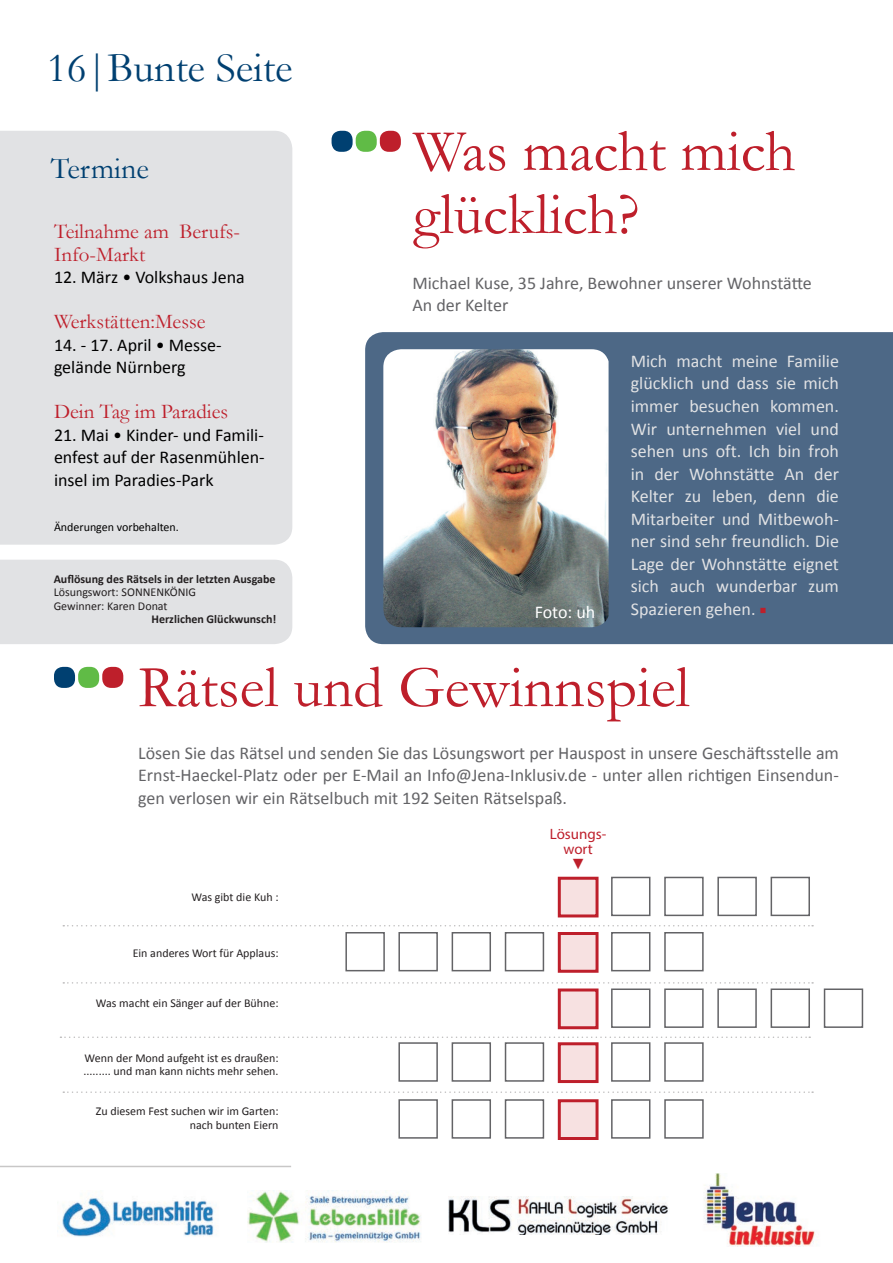
<style>
.page{position:relative;width:893px;height:1263px;background:#fff}
.page>*{position:absolute;margin:0;border:0;box-sizing:border-box;transform-origin:0 0}
.t1{font:60px/63px "Garamond";color:#be1f2b}
.t2{font:42px "Garamond";color:#004071}
.t3{font:30px "Garamond";color:#004071}
.t4{font:21px/22.5px "Garamond";color:#be1f2b}
.t5{font:18px/22.5px "Calibri";color:#636366}
.t6{font:18px/22.5px "Calibri";color:#e1e2e4;text-align:justify}
.t7{font:18px/22.5px "Calibri";color:#000}
.t8{font:18px "Calibri";letter-spacing:-.005em;color:#fff}
.t9{font:15px/15px "Myriad Pro";color:#be1f2b;text-align:center}
.t10{font:15px "Arial";color:#be1f2b}
.t11{font:12px/13.5px "Calibri";color:#231f20}
.t12{font:700 12px "Calibri";color:#231f20}
.t13{font:12px "Calibri";color:#000}
.s1{font-family:"Minion Pro";color:#be1f2b}
</style>
<div class="page">
<div style="left:365px;top:332px;width:528px;height:312px;background:#4d6886"></div>
<img style="left:383px;top:349px;width:226px;height:278px">
<img style="left:61px;top:1198px;width:153px;height:39px">
<img style="left:248px;top:1190px;width:173px;height:52px">
<img style="left:449px;top:1196px;width:219px;height:38px">
<img style="left:704px;top:1173px;width:111px;height:74px">
<hr style="left:0;top:1166px;width:291px;height:1px;background:#231f20">
<div style="left:0;top:131px;width:292px;height:414px;background:#e1e2e4"></div>
<div style="left:78px;top:667px;width:21px;height:21px;background:#60bb46;border-radius:9px"></div>
<div style="left:54px;top:667px;width:21px;height:21px;background:#004071;border-radius:9px"></div>
<div style="left:102px;top:667px;width:21px;height:21px;background:#be1f2b;border-radius:9px"></div>
<div style="left:558px;top:877px;width:40px;height:40px;background:#f7e1e1;border:3px solid #be1f2b"></div>
<div style="left:558px;top:932px;width:40px;height:41px;background:#f7e1e1;border:3px solid #be1f2b"></div>
<div style="left:558px;top:988px;width:40px;height:41px;background:#f7e1e1;border:3px solid #be1f2b"></div>
<div style="left:558px;top:1042px;width:40px;height:41px;background:#f7e1e1;border:3px solid #be1f2b"></div>
<div style="left:558px;top:1099px;width:40px;height:41px;background:#f7e1e1;border:3px solid #be1f2b"></div>
<div style="left:611px;top:877px;width:39px;height:39px;border:2px solid #636366"></div>
<div style="left:664px;top:877px;width:40px;height:39px;border:2px solid #636366"></div>
<svg style="left:63px;top:925px;width:750px;height:1px"></svg>
<svg style="left:63px;top:982px;width:750px;height:2px"></svg>
<svg style="left:60px;top:1036px;width:750px;height:2px"></svg>
<svg style="left:63px;top:1091px;width:750px;height:2px"></svg>
<div style="left:771px;top:877px;width:39px;height:39px;border:2px solid #636366"></div>
<div style="left:717px;top:877px;width:40px;height:39px;border:2px solid #636366"></div>
<div style="left:452px;top:932px;width:39px;height:39px;border:2px solid #636366"></div>
<div style="left:505px;top:932px;width:39px;height:39px;border:2px solid #636366"></div>
<div style="left:398px;top:932px;width:40px;height:39px;border:2px solid #636366"></div>
<div style="left:611px;top:932px;width:39px;height:39px;border:2px solid #636366"></div>
<div style="left:664px;top:932px;width:40px;height:39px;border:2px solid #636366"></div>
<div style="left:664px;top:988px;width:40px;height:40px;border:2px solid #636366"></div>
<div style="left:717px;top:988px;width:40px;height:40px;border:2px solid #636366"></div>
<div style="left:611px;top:988px;width:39px;height:40px;border:2px solid #636366"></div>
<div style="left:611px;top:1042px;width:39px;height:40px;border:2px solid #636366"></div>
<div style="left:398px;top:1042px;width:40px;height:40px;border:2px solid #636366"></div>
<div style="left:452px;top:1042px;width:39px;height:40px;border:2px solid #636366"></div>
<div style="left:505px;top:1042px;width:39px;height:40px;border:2px solid #636366"></div>
<div style="left:398px;top:1099px;width:40px;height:40px;border:2px solid #636366"></div>
<div style="left:452px;top:1099px;width:39px;height:40px;border:2px solid #636366"></div>
<div style="left:505px;top:1099px;width:39px;height:40px;border:2px solid #636366"></div>
<div style="left:664px;top:1099px;width:40px;height:40px;border:2px solid #636366"></div>
<div style="left:611px;top:1099px;width:39px;height:40px;border:2px solid #636366"></div>
<div style="left:356px;top:131px;width:21px;height:21px;background:#60bb46;border-radius:9px"></div>
<div style="left:332px;top:131px;width:21px;height:21px;background:#004071;border-radius:9px"></div>
<div style="left:380px;top:131px;width:21px;height:21px;background:#be1f2b;border-radius:9px"></div>
<div style="left:345px;top:932px;width:40px;height:39px;border:2px solid #636366"></div>
<div style="left:664px;top:1042px;width:40px;height:40px;border:2px solid #636366"></div>
<div style="left:771px;top:988px;width:39px;height:40px;border:2px solid #636366"></div>
<div style="left:824px;top:988px;width:39px;height:40px;border:2px solid #636366"></div>
<div style="left:0;top:560px;width:292px;height:84px;background:#e1e2e4"></div>
<h2 class="t2" style="left:47px;top:40px;width:247px">16|Bunte Seite</h2>
<h3 class="t3" style="left:51px;top:149px;width:100px">Termine</h3>
<p class="t4" style="left:54px;top:220px;width:188px">Teilnahme am Berufs-<br>Info-Markt</p>
<p class="t7" style="left:54px;top:266px;width:192px">12. März • Volkshaus Jena</p>
<p class="t4" style="left:54px;top:310px;width:153px">Werkstätten:Messe</p>
<p class="t7" style="left:54px;top:334px;width:169px">14. - 17. April • Messe&shy;gelände Nürnberg</p>
<p class="t4" style="left:54px;top:400px;width:176px">Dein Tag im Paradies</p>
<p class="t7" style="left:54px;top:424px;width:212px;text-align:justify">21. Mai • Kinder- und Famili&shy;enfest auf der Rasenmühlen&shy;insel im Paradies-Park</p>
<p class="t13" style="left:54px;top:519px;width:126px">Änderungen vorbehalten.</p>
<p class="t12" style="left:54px;top:571px;width:223px">Auflösung des Rätsels in der letzten Ausgabe</p>
<p class="t11" style="left:54px;top:585px;width:144px">Lösungswort: SONNENKÖNIG<br>Gewinner: Karen Donat</p>
<p class="t12" style="left:151px;top:611px;width:126px">Herzlichen Glückwunsch!</p>
<h1 class="t1" style="left:413px;top:118px;width:384px">Was macht mich glücklich?</h1>
<p class="t5" style="left:412px;top:272px;width:401px">Michael Kuse, 35 Jahre, Bewohner unserer Wohnstätte<br>An der Kelter</p>
<p class="t8" style="left:535px;top:601px;width:62px">Foto: uh</p>
<p class="t6" style="left:631px;top:350px;width:210px">Mich macht meine Familie glücklich und dass sie mich immer besuchen kommen.<br>Wir unternehmen viel und sehen uns oft. Ich bin froh in der Wohnstätte An der Kelter zu leben, denn die Mitarbeiter und Mitbewoh&shy;ner sind sehr freundlich. Die Lage der Wohnstätte eignet sich auch wunderbar zum Spazieren gehen. <span class="s1">■</span></p>
<h1 class="t1" style="left:138px;top:654px;width:553px">Rätsel und Gewinnspiel</h1>
<p class="t5" style="left:138px;top:741px;width:702px;text-align:justify">Lösen Sie das Rätsel und senden Sie das Lösungswort per Hauspost in unsere Geschäftsstelle am Ernst-Haeckel-Platz oder per E-Mail an Info@Jena-Inklusiv.de - unter allen richtigen Einsendun&shy;gen verlosen wir ein Rätselbuch mit 192 Seiten Rätselspaß.</p>
<p class="t9" style="left:550px;top:826px;width:58px">Lösungs&shy;wort</p>
<p class="t10" style="left:571px;top:853px;width:16px">▼</p>
<p class="t11" style="left:191px;top:890px;width:89px">Was gibt die Kuh :</p>
<p class="t11" style="left:133px;top:946px;width:147px">Ein anderes Wort für Applaus:</p>
<p class="t11" style="left:96px;top:996px;width:184px">Was macht ein Sänger auf der Bühne:</p>
<p class="t11" style="left:84px;top:1051px;width:197px">Wenn der Mond aufgeht ist es draußen: ......... und man kann nichts mehr sehen.</p>
<p class="t11" style="left:96px;top:1104px;width:184px;text-align:right">Zu diesem Fest suchen wir im Garten: nach bunten Eiern</p>
</div>
